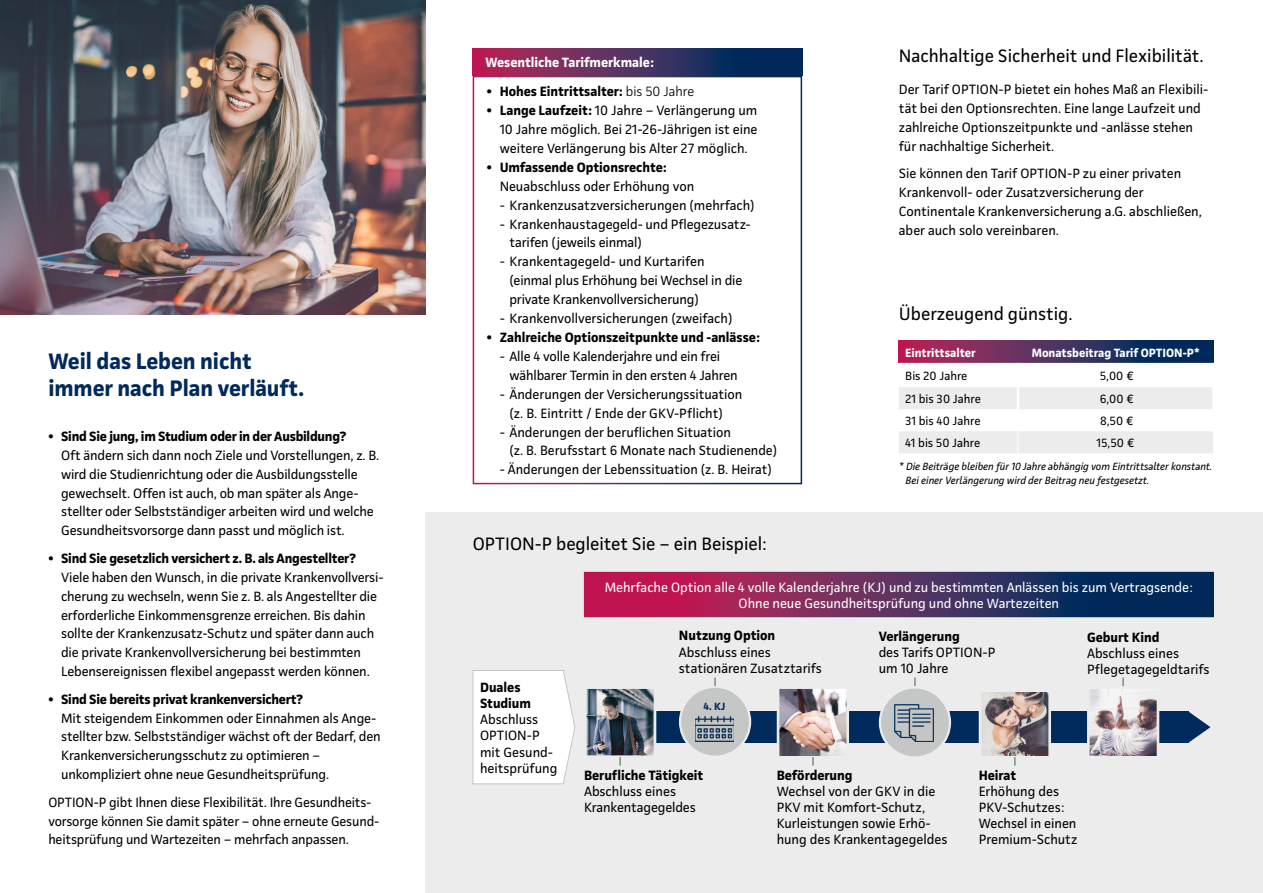
<style>
.page{position:relative;width:1263px;height:893px;background:#fff}
.page>*{position:absolute;margin:0;border:0;box-sizing:border-box;transform-origin:0 0}
.t1{font:700 22.5px/27px "Continentale Pro";color:#002a5b}
.t2{font:18px "Continentale Pro";color:#000}
.t3{font:13.5px/18.9px "Continentale Pro";letter-spacing:-.01em;color:#000}
.t4{font:700 13.5px/16.2px "Continentale Pro";letter-spacing:-.005em;color:#000}
.t5{font:13.5px/16.2px "Continentale Pro";color:#fff;text-align:center}
.t6{font:700 13.5px "Continentale Pro";color:#fff}
.t7{font:12px "Continentale Pro";color:#000}
.t8{font:700 12px "Continentale Pro";color:#fff}
.t9{font:italic 10.5px/14.4px "Continentale Pro";color:#000}
.t10{font:700 10.5px "Continentale Pro";color:#002a5b}
.s1{font-weight:300}
.s2{font-weight:700}
</style>
<div class="page">
<img style="left:0;top:0;width:425px;height:314px">
<div style="left:425px;top:512px;width:838px;height:381px;background:#ececec"></div>
<svg style="left:472px;top:670px;width:103px;height:115px;background:#fbfbfb"></svg>
<svg style="left:586px;top:574px;width:626px;height:41px;background:#5d285b"></svg>
<div style="left:605px;top:712px;width:583px;height:31px;background:#002a5b"></div>
<svg style="left:1188px;top:712px;width:22px;height:31px"></svg>
<img style="left:588px;top:690px;width:64px;height:64px">
<div style="left:584px;top:686px;width:72px;height:72px;border:3px solid #ececec"></div>
<img style="left:983px;top:692px;width:64px;height:63px">
<div style="left:979px;top:686px;width:72px;height:73px;border:3px solid #ececec"></div>
<img style="left:1091px;top:690px;width:64px;height:65px">
<div style="left:1087px;top:686px;width:72px;height:73px;border:3px solid #ececec"></div>
<div style="left:680px;top:687px;width:70px;height:70px;background:#c5c6c6;border-radius:50%"></div>
<div style="left:679px;top:686px;width:72px;height:72px;border:2px solid #ececec;border-radius:50%"></div>
<img style="left:695px;top:716px;width:39px;height:25px">
<img style="left:781px;top:690px;width:64px;height:65px">
<div style="left:777px;top:686px;width:72px;height:73px;border:3px solid #ececec"></div>
<div style="left:880px;top:687px;width:70px;height:70px;background:#c5c6c6;border-radius:50%"></div>
<div style="left:879px;top:686px;width:72px;height:73px;border:2px solid #ececec;border-radius:50%"></div>
<img style="left:895px;top:704px;width:38px;height:38px">
<svg style="left:714px;top:678px;width:2px;height:8px"></svg>
<svg style="left:619px;top:757px;width:2px;height:9px"></svg>
<svg style="left:812px;top:757px;width:2px;height:9px"></svg>
<svg style="left:914px;top:678px;width:2px;height:8px"></svg>
<svg style="left:1122px;top:678px;width:2px;height:8px"></svg>
<svg style="left:1014px;top:757px;width:2px;height:9px"></svg>
<svg style="left:473px;top:48px;width:329px;height:28px;background:#4e2c5d"></svg>
<div style="left:473px;top:76px;width:329px;height:408px;border:2px solid #fff"></div>
<div style="left:899px;top:341px;width:119px;height:22px;background:linear-gradient(to right,#bf1b53,#683863)"></div>
<svg style="left:1018px;top:341px;width:195px;height:22px;background:#262f5f"></svg>
<svg style="left:899px;top:387px;width:314px;height:66px"></svg>
<hr style="left:1017px;top:387px;width:2px;height:22px;background:#fff">
<hr style="left:1212px;top:387px;width:2px;height:22px;background:#fff">
<hr style="left:1017px;top:409px;width:2px;height:22px;background:#fff">
<hr style="left:1212px;top:409px;width:2px;height:22px;background:#fff">
<h1 class="t1" style="left:48px;top:348px;width:257px">Weil das Leben nicht immer nach Plan verläuft.</h1>
<p class="t4" style="left:48px;top:428px;width:299px">• Sind Sie jung, im Studium oder in der Ausbildung?</p>
<p class="t3" style="left:61px;top:446px;width:320px">Oft ändern sich dann noch Ziele und Vorstellungen, z. B. wird die Studienrichtung oder die Ausbildungsstelle gewechselt. Offen ist auch, ob man später als Ange&shy;stellter oder Selbstständiger arbeiten wird und welche Gesundheitsvorsorge dann passt und möglich ist.</p>
<p class="t4" style="left:48px;top:550px;width:309px">• Sind Sie gesetzlich versichert z. B. als Angestellter?</p>
<p class="t3" style="left:61px;top:567px;width:324px">Viele haben den Wunsch, in die private Krankenvollversi&shy;cherung zu wechseln, wenn Sie z. B. als Angestellter die erforderliche Einkommensgrenze erreichen. Bis dahin sollte der Krankenzusatz-Schutz und später dann auch die private Krankenvollversicherung bei bestimmten Lebensereignissen flexibel angepasst werden können.</p>
<p class="t4" style="left:48px;top:690px;width:256px">• Sind Sie bereits privat krankenversichert?</p>
<p class="t3" style="left:61px;top:708px;width:321px">Mit steigendem Einkommen oder Einnahmen als Ange&shy;stellter bzw. Selbstständiger wächst oft der Bedarf, den Krankenversicherungsschutz zu optimieren – unkompliziert ohne neue Gesundheitsprüfung.</p>
<p class="t3" style="left:48px;top:792px;width:332px">OPTION-P gibt Ihnen diese Flexibilität. Ihre Gesundheits&shy;vorsorge können Sie damit später – ohne erneute Gesund&shy;heitsprüfung und Wartezeiten – mehrfach anpassen.</p>
<p class="t6" style="left:485px;top:54px;width:170px">Wesentliche Tarifmerkmale:</p>
<p class="t4" style="left:487px;top:83px;width:209px">• Hohes Eintrittsalter: <span class="s1">bis 50 Jahre</span></p>
<p class="t3" style="left:500px;top:101px;width:259px;text-align:justify;text-indent:-13px"><span class="s2">• Lange Laufzeit:</span> 10 Jahre – Verlängerung um 10 Jahre möglich. Bei 21-26-Jährigen ist eine weitere Verlängerung bis Alter 27 möglich.</p>
<p class="t4" style="left:487px;top:159px;width:182px">• Umfassende Optionsrechte:</p>
<p class="t3" style="left:500px;top:177px;width:196px">Neuabschluss oder Erhöhung von</p>
<p class="t3" style="left:500px;top:195px;width:256px">- Krankenzusatzversicherungen (mehrfach)</p>
<p class="t3" style="left:509px;top:214px;width:243px;text-indent:-10px">- Krankenhaustagegeld- und Pflegezusatz&shy;tarifen (jeweils einmal)</p>
<p class="t3" style="left:509px;top:252px;width:234px;text-indent:-10px">- Krankentagegeld- und Kurtarifen (einmal plus Erhöhung bei Wechsel in die private Krankenvollversicherung)</p>
<p class="t3" style="left:500px;top:309px;width:234px">- Krankenvollversicherungen (zweifach)</p>
<p class="t4" style="left:487px;top:329px;width:275px">• Zahlreiche Optionszeitpunkte und -anlässe:</p>
<p class="t3" style="left:509px;top:347px;width:230px;text-indent:-10px">- Alle 4 volle Kalenderjahre und ein frei wählbarer Termin in den ersten 4 Jahren</p>
<p class="t3" style="left:509px;top:384px;width:235px;text-indent:-10px">- Änderungen der Versicherungssituation (z. B. Eintritt / Ende der GKV-Pflicht)</p>
<p class="t3" style="left:509px;top:422px;width:269px;text-indent:-10px">- Änderungen der beruflichen Situation<br>(z. B. Berufsstart 6 Monate nach Studienende)</p>
<p class="t3" style="left:500px;top:460px;width:274px">- Änderungen der Lebenssituation (z. B. Heirat)</p>
<h2 class="t2" style="left:473px;top:533px;width:296px">OPTION-P begleitet Sie – ein Beispiel:</h2>
<h2 class="t2" style="left:899px;top:45px;width:306px">Nachhaltige Sicherheit und Flexibilität.</h2>
<p class="t3" style="left:899px;top:80px;width:311px">Der Tarif OPTION-P bietet ein hohes Maß an Flexibili&shy;tät bei den Optionsrechten. Eine lange Laufzeit und zahlreiche Optionszeitpunkte und -anlässe stehen für nachhaltige Sicherheit.</p>
<p class="t3" style="left:899px;top:164px;width:305px">Sie können den Tarif OPTION-P zu einer privaten Krankenvoll- oder Zusatzversicherung der Continentale Krankenversicherung a.G. abschließen, aber auch solo vereinbaren.</p>
<h2 class="t2" style="left:899px;top:303px;width:175px">Überzeugend günstig.</h2>
<p class="t8" style="left:905px;top:345px;width:72px">Eintrittsalter</p>
<p class="t8" style="left:1032px;top:345px;width:169px">Monatsbeitrag Tarif OPTION-P*</p>
<p class="t7" style="left:905px;top:368px;width:64px">Bis 20 Jahre</p>
<p class="t7" style="left:1100px;top:368px;width:36px">5,00 €</p>
<p class="t7" style="left:905px;top:392px;width:77px">21 bis 30 Jahre</p>
<p class="t7" style="left:1100px;top:392px;width:36px">6,00 €</p>
<p class="t7" style="left:905px;top:414px;width:77px">31 bis 40 Jahre</p>
<p class="t7" style="left:1100px;top:414px;width:36px">8,50 €</p>
<p class="t7" style="left:905px;top:436px;width:77px">41 bis 50 Jahre</p>
<p class="t7" style="left:1096px;top:436px;width:40px">15,50 €</p>
<p class="t9" style="left:905px;top:459px;width:308px;text-indent:-7px">* Die Beiträge bleiben für 10 Jahre abhängig vom Eintrittsalter konstant.<br>Bei einer Verlängerung wird der Beitrag neu festgesetzt.</p>
<p class="t4" style="left:480px;top:679px;width:52px">Duales<br>Studium</p>
<p class="t3" style="left:480px;top:711px;width:79px;line-height:16.2px">Abschluss<br>OPTION-P mit Gesund&shy;heitsprüfung</p>
<p class="t5" style="left:605px;top:579px;width:590px">Mehrfache Option alle 4 volle Kalenderjahre (KJ) und zu bestimmten Anlässen bis zum Vertragsende:<br>Ohne neue Gesundheitsprüfung und ohne Wartezeiten</p>
<p class="t4" style="left:679px;top:627px;width:98px">Nutzung Option</p>
<p class="t3" style="left:679px;top:644px;width:144px;line-height:16.2px">Abschluss eines stationären Zusatztarifs</p>
<p class="t10" style="left:703px;top:700px;width:24px">4. KJ</p>
<p class="t4" style="left:879px;top:628px;width:82px">Verlängerung</p>
<p class="t3" style="left:879px;top:644px;width:118px;line-height:16.2px">des Tarifs OPTION-P um 10 Jahre</p>
<p class="t4" style="left:1087px;top:629px;width:74px">Geburt Kind</p>
<p class="t3" style="left:1087px;top:645px;width:124px;line-height:16.2px">Abschluss eines<br>Pflegetagegeldtarifs</p>
<p class="t4" style="left:584px;top:766px;width:121px">Berufliche Tätigkeit</p>
<p class="t3" style="left:584px;top:783px;width:113px;line-height:16.2px">Abschluss eines<br>Krankentagegeldes</p>
<p class="t4" style="left:777px;top:766px;width:77px">Beförderung</p>
<p class="t3" style="left:777px;top:783px;width:172px;line-height:16px">Wechsel von der GKV in die<br>PKV mit Komfort-Schutz,<br>Kurleistungen sowie Erhö&shy;hung des Krankentagegeldes</p>
<p class="t4" style="left:979px;top:766px;width:39px">Heirat</p>
<p class="t3" style="left:979px;top:783px;width:100px;line-height:16.2px">Erhöhung des<br>PKV-Schutzes:<br>Wechsel in einen<br>Premium-Schutz</p>
</div>
